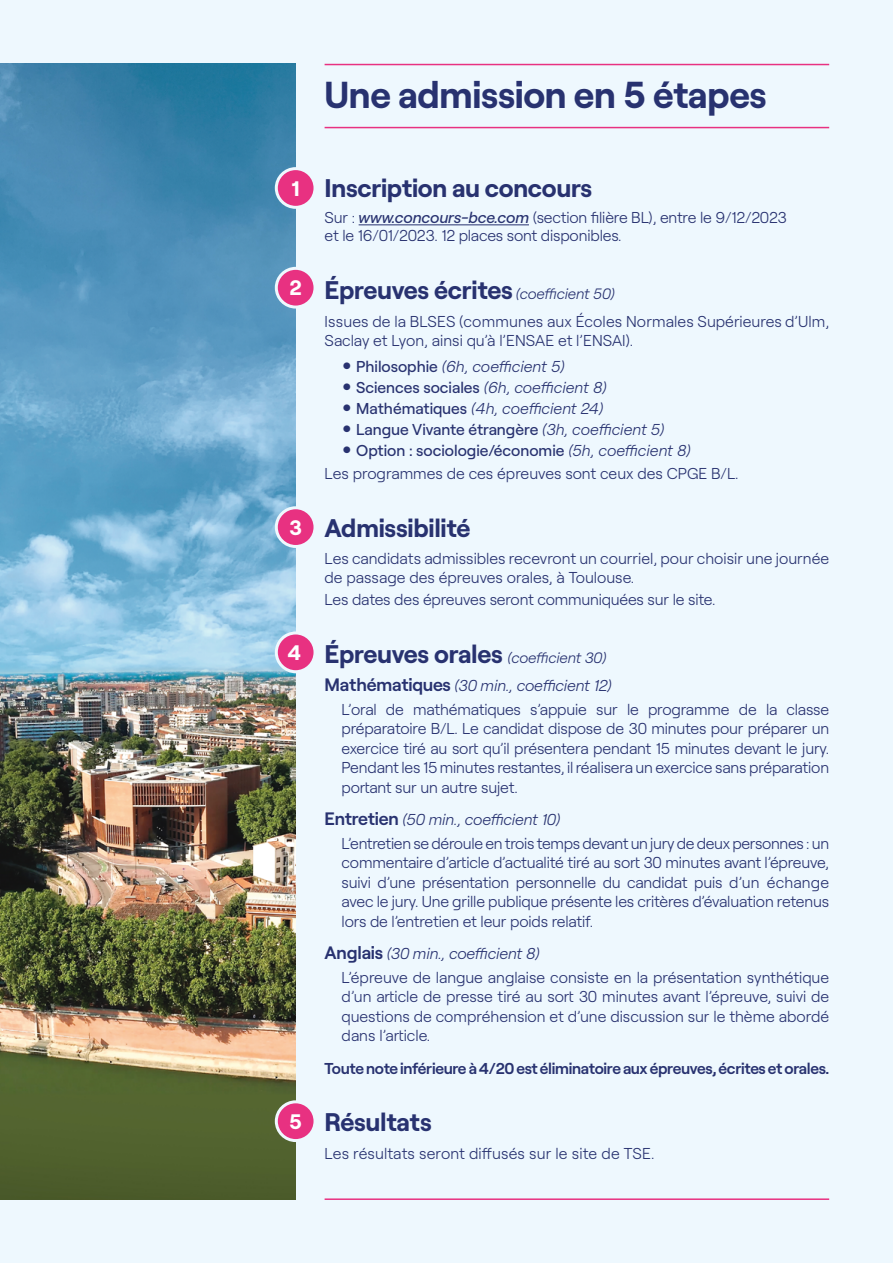
<style>
.page{position:relative;width:893px;height:1263px;background:#eef8fe}
.page>*{position:absolute;margin:0;border:0;box-sizing:border-box;transform-origin:0 0}
.t1{font:700 37.5px "Roobert";letter-spacing:-.01em;color:#283270}
.t2{font:700 25.5px "Roobert";letter-spacing:-.01em;color:#283270}
.t3{font:700 21px "Roobert";color:#fff}
.t4{font:300 15.75px/19.5px "Roobert";letter-spacing:-.01em;color:#283270}
.t5{font:italic 300 15.75px "Roobert";color:#283270}
.t6{font:600 15.75px "Roobert";letter-spacing:-.02em;color:#283270}
.t7{font:300 15.75px "Roobert";letter-spacing:.01em;color:#283270}
.t8{font:500 15.75px "Roobert";color:#283270}
.t9{font:italic 300 15px "Roobert";letter-spacing:-.01em;color:#283270}
.s1{font-weight:500;font-style:italic}
.s2{font-weight:300;font-style:italic;font-size:15px}
.s3{font-weight:500;font-style:normal}
.s4{font-weight:300;font-style:italic}
.s5{font-weight:500}
.s6{font-style:italic}
.s7{font-weight:700;font-style:normal;font-size:25.5px}
.s8{font-weight:600;font-size:18px}
</style>
<div class="page">
<img style="left:0;top:64px;width:296px;height:1136px">
<hr style="left:325px;top:1198px;width:504px;height:2px;background:#e83181">
<hr style="left:359px;top:224px;width:170px;height:1px;background:#283270">
<hr style="left:325px;top:64px;width:504px;height:1px;background:#e83181">
<hr style="left:325px;top:127px;width:504px;height:1px;background:#e83181">
<div style="left:276px;top:169px;width:39px;height:38px;background:#e83181;border-radius:50%"></div>
<div style="left:275px;top:167px;width:42px;height:42px;border:3px solid #eef8fe;border-radius:50%"></div>
<div style="left:276px;top:268px;width:39px;height:39px;background:#e83181;border-radius:50%"></div>
<div style="left:275px;top:267px;width:42px;height:42px;border:3px solid #eef8fe;border-radius:50%"></div>
<div style="left:276px;top:508px;width:39px;height:38px;background:#e83181;border-radius:50%"></div>
<div style="left:275px;top:506px;width:42px;height:42px;border:3px solid #eef8fe;border-radius:50%"></div>
<div style="left:276px;top:633px;width:39px;height:39px;background:#e83181;border-radius:50%"></div>
<div style="left:275px;top:631px;width:42px;height:42px;border:3px solid #eef8fe;border-radius:50%"></div>
<div style="left:276px;top:1102px;width:39px;height:38px;background:#e83181;border-radius:50%"></div>
<div style="left:275px;top:1100px;width:42px;height:42px;border:3px solid #eef8fe;border-radius:50%"></div>
<h1 class="t1" style="left:325px;top:66px;width:443px">Une admission en 5 étapes</h1>
<h3 class="t3" style="left:292px;top:172px;width:10px">1</h3>
<h3 class="t3" style="left:290px;top:272px;width:14px">2</h3>
<h3 class="t3" style="left:289px;top:511px;width:15px">3</h3>
<h3 class="t3" style="left:288px;top:636px;width:15px">4</h3>
<h3 class="t3" style="left:289px;top:1105px;width:14px">5</h3>
<h2 class="t2" style="left:325px;top:168px;width:269px">Inscription au concours</h2>
<p class="t4" style="left:325px;top:208px;width:464px;line-height:18px">Sur : <span class="s1">www.concours-bce.com</span> (section filière BL), entre le 9/12/2023 et le 16/01/2023. 12 places sont disponibles.</p>
<h2 class="t2" style="left:325px;top:270px;width:292px">Épreuves écrites <span class="s2">(coefficient 50)</span></h2>
<p class="t4" style="left:325px;top:310px;width:506px">Issues de la BLSES (communes aux Écoles Normales Supérieures d’Ulm,<br>Saclay et Lyon, ainsi qu’à l’ENSAE et l’ENSAI).</p>
<p class="t5" style="left:342px;top:354px;width:224px">• <span class="s3">Philosophie</span> (6h, coefficient 5)</p>
<p class="t5" style="left:342px;top:375px;width:267px">• <span class="s3">Sciences sociales</span> (6h, coefficient 8)</p>
<p class="t5" style="left:342px;top:396px;width:263px">• <span class="s3">Mathématiques</span> (4h, coefficient 24)</p>
<p class="t8" style="left:342px;top:417px;width:324px">• Langue Vivante étrangère <span class="s4">(3h, coefficient 5)</span></p>
<p class="t4" style="left:325px;top:437px;width:416px;line-height:23.7px;text-indent:17px">• <span class="s5">Option : sociologie/économie</span> <span class="s6">(5h, coefficient 8)<br></span>Les programmes de ces épreuves sont ceux des CPGE B/L.</p>
<h2 class="t2" style="left:325px;top:508px;width:148px">Admissibilité</h2>
<p class="t4" style="left:325px;top:548px;width:506px;line-height:18.5px">Les candidats admissibles recevront un courriel, pour choisir une journée de passage des épreuves orales, à Toulouse.</p>
<p class="t4" style="left:325px;top:589px;width:392px">Les dates des épreuves seront communiquées sur le site.</p>
<p class="t9" style="left:325px;top:646px;width:283px"><span class="s7">Épreuves orales</span> (coefficient 30)</p>
<p class="t4" style="left:342px;top:672px;width:489px;line-height:23.7px;text-indent:-17px"><span class="s8">Mathématiques</span> <span class="s6">(30 min., coefficient 12)<br></span>L’oral de mathématiques s’appuie sur le programme de la classe</p>
<p class="t4" style="left:342px;top:718px;width:489px;text-align:justify">préparatoire B/L. Le candidat dispose de 30 minutes pour préparer un exercice tiré au sort qu’il présentera pendant 15 minutes devant le jury.<br>Pendant les 15 minutes restantes, il réalisera un exercice sans préparation portant sur un autre sujet.</p>
<p class="t4" style="left:342px;top:806px;width:489px;line-height:23.7px;text-indent:-17px"><span class="s8">Entretien</span> <span class="s6">(50 min., coefficient 10)<br></span>L’entretien se déroule en trois temps devant un jury de deux personnes : un</p>
<p class="t4" style="left:342px;top:852px;width:489px;text-align:justify">commentaire d’article d’actualité tiré au sort 30 minutes avant l’épreuve, suivi d’une présentation personnelle du candidat puis d’un échange avec le jury. Une grille publique présente les critères d’évaluation retenus lors de l’entretien et leur poids relatif.</p>
<p class="t4" style="left:342px;top:940px;width:489px;line-height:23.7px;text-indent:-17px"><span class="s8">Anglais</span> <span class="s6">(30 min., coefficient 8)<br></span>L’épreuve de langue anglaise consiste en la présentation synthétique</p>
<p class="t4" style="left:342px;top:986px;width:489px;text-align:justify">d’un article de presse tiré au sort 30 minutes avant l’épreuve, suivi de questions de compréhension et d’une discussion sur le thème abordé dans l’article.</p>
<p class="t6" style="left:325px;top:1056px;width:506px">Toute note inférieure à 4/20 est éliminatoire aux épreuves, écrites et orales.</p>
<h2 class="t2" style="left:325px;top:1102px;width:109px">Résultats</h2>
<p class="t7" style="left:325px;top:1142px;width:331px">Les résultats seront diffusés sur le site de TSE.</p>
</div>
